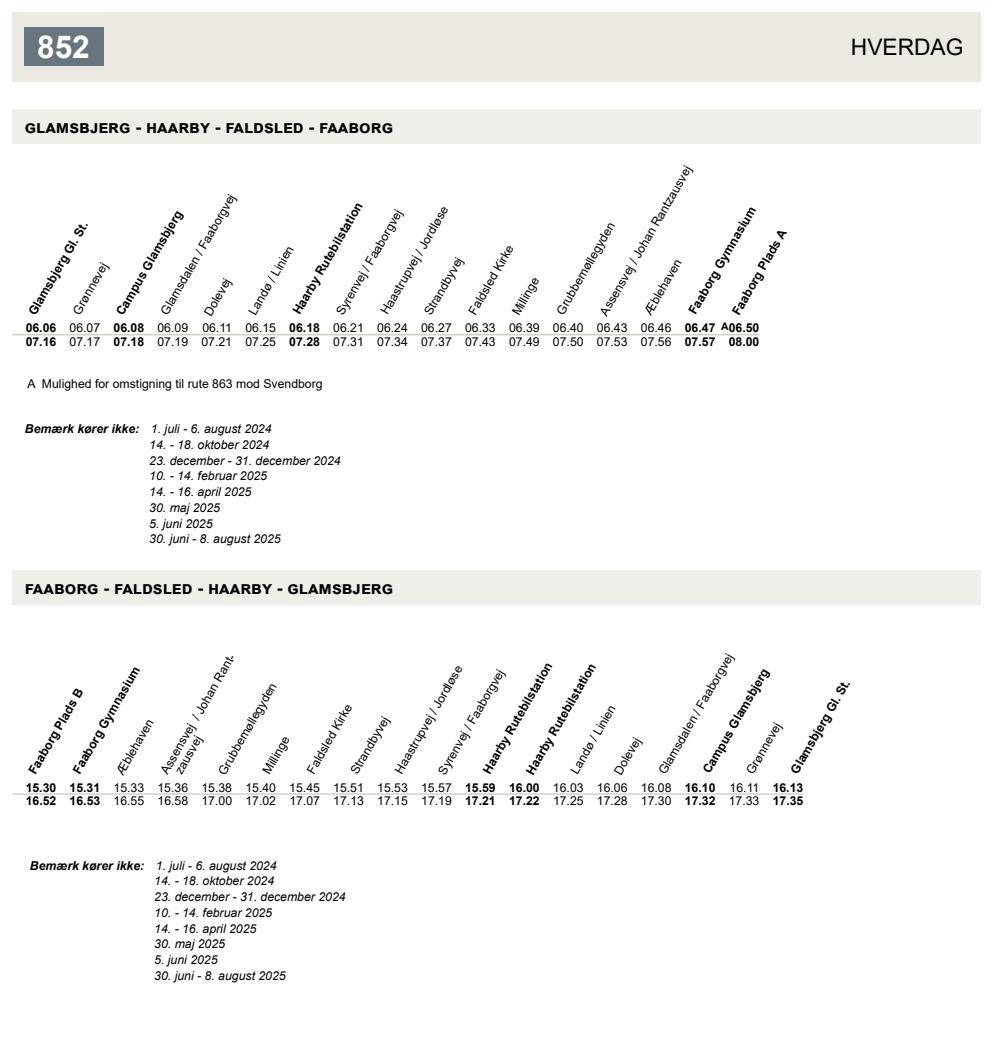
<style>
.page{position:relative;width:993px;height:1042px;background:#fff}
.page>*{position:absolute;margin:0;border:0;box-sizing:border-box;transform-origin:0 0}
.t1{font:700 31.5px "Arial";color:#fff}
.t2{font:22.75px "Arial";color:#000}
.t3{font:700 17.5px "Arial";color:#000}
.t4{font:12.25px/13.8px "Arial";color:#000}
.t5{font:italic 12.25px "Arial";color:#000}
.t6{font:700 12.25px "Arial";color:#000}
.s1{font-weight:700}
</style>
<div class="page">
<div style="left:12px;top:12px;width:968px;height:70px;background:#ece9e2"></div>
<div style="left:24px;top:27px;width:79px;height:39px;background:#68757e"></div>
<div style="left:12px;top:109px;width:968px;height:35px;background:#f0eee8"></div>
<div style="left:12px;top:570px;width:968px;height:35px;background:#f0eee8"></div>
<svg style="left:12px;top:334px;width:13px;height:1px"></svg>
<hr style="left:25px;top:334px;width:31px;height:1px;background:#bdb7b0">
<svg style="left:56px;top:334px;width:13px;height:1px"></svg>
<hr style="left:69px;top:334px;width:31px;height:1px;background:#bdb7b0">
<svg style="left:100px;top:334px;width:13px;height:1px"></svg>
<hr style="left:113px;top:334px;width:31px;height:1px;background:#bdb7b0">
<svg style="left:144px;top:334px;width:13px;height:1px"></svg>
<hr style="left:157px;top:334px;width:31px;height:1px;background:#bdb7b0">
<svg style="left:188px;top:334px;width:13px;height:1px"></svg>
<hr style="left:201px;top:334px;width:31px;height:1px;background:#bdb7b0">
<svg style="left:232px;top:334px;width:13px;height:1px"></svg>
<hr style="left:245px;top:334px;width:31px;height:1px;background:#bdb7b0">
<svg style="left:276px;top:334px;width:13px;height:1px"></svg>
<hr style="left:289px;top:334px;width:31px;height:1px;background:#bdb7b0">
<svg style="left:320px;top:334px;width:13px;height:1px"></svg>
<hr style="left:333px;top:334px;width:31px;height:1px;background:#bdb7b0">
<svg style="left:364px;top:334px;width:13px;height:1px"></svg>
<hr style="left:377px;top:334px;width:31px;height:1px;background:#bdb7b0">
<svg style="left:408px;top:334px;width:12px;height:1px"></svg>
<hr style="left:420px;top:334px;width:31px;height:1px;background:#bdb7b0">
<svg style="left:451px;top:334px;width:13px;height:1px"></svg>
<hr style="left:464px;top:334px;width:31px;height:1px;background:#bdb7b0">
<svg style="left:495px;top:334px;width:13px;height:1px"></svg>
<hr style="left:508px;top:334px;width:31px;height:1px;background:#bdb7b0">
<svg style="left:539px;top:334px;width:13px;height:1px"></svg>
<hr style="left:552px;top:334px;width:31px;height:1px;background:#bdb7b0">
<svg style="left:583px;top:334px;width:13px;height:1px"></svg>
<hr style="left:596px;top:334px;width:31px;height:1px;background:#bdb7b0">
<svg style="left:627px;top:334px;width:13px;height:1px"></svg>
<hr style="left:640px;top:334px;width:31px;height:1px;background:#bdb7b0">
<svg style="left:671px;top:334px;width:13px;height:1px"></svg>
<hr style="left:684px;top:334px;width:31px;height:1px;background:#bdb7b0">
<svg style="left:715px;top:334px;width:13px;height:1px"></svg>
<hr style="left:728px;top:334px;width:31px;height:1px;background:#bdb7b0">
<svg style="left:12px;top:793px;width:13px;height:1px"></svg>
<hr style="left:25px;top:793px;width:31px;height:1px;background:#bdb7b0">
<svg style="left:56px;top:793px;width:13px;height:1px"></svg>
<hr style="left:69px;top:793px;width:31px;height:1px;background:#bdb7b0">
<svg style="left:100px;top:793px;width:13px;height:1px"></svg>
<hr style="left:113px;top:793px;width:31px;height:1px;background:#bdb7b0">
<svg style="left:144px;top:793px;width:13px;height:1px"></svg>
<hr style="left:157px;top:793px;width:31px;height:1px;background:#bdb7b0">
<svg style="left:188px;top:793px;width:13px;height:1px"></svg>
<hr style="left:201px;top:793px;width:31px;height:1px;background:#bdb7b0">
<svg style="left:232px;top:793px;width:13px;height:1px"></svg>
<hr style="left:245px;top:793px;width:31px;height:1px;background:#bdb7b0">
<svg style="left:276px;top:793px;width:13px;height:1px"></svg>
<hr style="left:289px;top:793px;width:31px;height:1px;background:#bdb7b0">
<svg style="left:320px;top:793px;width:13px;height:1px"></svg>
<hr style="left:333px;top:793px;width:31px;height:1px;background:#bdb7b0">
<svg style="left:364px;top:793px;width:13px;height:1px"></svg>
<hr style="left:377px;top:793px;width:31px;height:1px;background:#bdb7b0">
<svg style="left:408px;top:793px;width:12px;height:1px"></svg>
<hr style="left:420px;top:793px;width:31px;height:1px;background:#bdb7b0">
<svg style="left:451px;top:793px;width:13px;height:1px"></svg>
<hr style="left:464px;top:793px;width:31px;height:1px;background:#bdb7b0">
<svg style="left:495px;top:793px;width:13px;height:1px"></svg>
<hr style="left:508px;top:793px;width:31px;height:1px;background:#bdb7b0">
<svg style="left:539px;top:793px;width:13px;height:1px"></svg>
<hr style="left:552px;top:793px;width:31px;height:1px;background:#bdb7b0">
<svg style="left:583px;top:793px;width:13px;height:1px"></svg>
<hr style="left:596px;top:793px;width:31px;height:1px;background:#bdb7b0">
<svg style="left:627px;top:793px;width:13px;height:1px"></svg>
<hr style="left:640px;top:793px;width:31px;height:1px;background:#bdb7b0">
<svg style="left:671px;top:793px;width:13px;height:1px"></svg>
<hr style="left:684px;top:793px;width:31px;height:1px;background:#bdb7b0">
<svg style="left:715px;top:793px;width:13px;height:1px"></svg>
<hr style="left:728px;top:793px;width:31px;height:1px;background:#bdb7b0">
<svg style="left:759px;top:793px;width:13px;height:1px"></svg>
<hr style="left:772px;top:793px;width:31px;height:1px;background:#bdb7b0">
<h1 class="t1" style="left:37px;top:25px;width:54px">852</h1>
<h2 class="t2" style="left:850px;top:31px;width:114px">HVERDAG</h2>
<h3 class="t3" style="left:25px;top:114px;width:368px">Glamsbjerg - Haarby - Faldsled - Faaborg</h3>
<p class="t4" style="left:158px;top:310px;width:138px;rotate:-60deg">Glamsdalen / Faaborgvej</p>
<p class="t6" style="left:112px;top:310px;width:121px;rotate:-60deg">Campus Glamsbjerg</p>
<p class="t6" style="left:24px;top:310px;width:108px;rotate:-60deg">Glamsbjerg Gl. St.</p>
<p class="t4" style="left:70px;top:310px;width:59px;rotate:-60deg">Grønnevej</p>
<p class="t4" style="left:201px;top:311px;width:42px;rotate:-60deg">Dolevej</p>
<p class="t6" style="left:288px;top:309px;width:128px;rotate:-60deg">Haarby Rutebilstation</p>
<p class="t4" style="left:378px;top:310px;width:124px;rotate:-60deg">Haastrupvej / Jordløse</p>
<p class="t4" style="left:333px;top:310px;width:121px;rotate:-60deg">Syrenvej / Faaborgvej</p>
<p class="t4" style="left:421px;top:310px;width:66px;rotate:-60deg">Strandbyvej</p>
<p class="t4" style="left:465px;top:310px;width:79px;rotate:-60deg">Faldsled Kirke</p>
<p class="t4" style="left:245px;top:310px;width:79px;rotate:-60deg">Landø / Linien</p>
<p class="t4" style="left:509px;top:311px;width:43px;rotate:-60deg">Millinge</p>
<p class="t4" style="left:597px;top:311px;width:172px;rotate:-60deg">Assensvej / Johan Rantzausvej</p>
<p class="t6" style="left:684px;top:309px;width:123px;rotate:-60deg">Faaborg Gymnasium</p>
<p class="t4" style="left:553px;top:310px;width:106px;rotate:-60deg">Grubbemøllegyden</p>
<p class="t6" style="left:727px;top:309px;width:98px;rotate:-60deg">Faaborg Plads A</p>
<p class="t4" style="left:641px;top:310px;width:63px;rotate:-60deg">Æblehaven</p>
<p class="t4" style="left:26px;top:321px;width:735px"><span class="s1">06.06</span> 06.07 <span class="s1">06.08</span> 06.09 06.11 06.15 <span class="s1">06.18</span> 06.21 06.24 06.27 06.33 06.39 06.40 06.43 06.46 <span class="s1">06.47</span> <sup>A</sup><span class="s1">06.50<br>07.16</span> 07.17 <span class="s1">07.18</span> 07.19 07.21 07.25 <span class="s1">07.28</span> 07.31 07.34 07.37 07.43 07.49 07.50 07.53 07.56 <span class="s1">07.57 08.00</span></p>
<p class="t4" style="left:28px;top:377px;width:296px">A Mulighed for omstigning til rute 863 mod Svendborg</p>
<p class="t5" style="left:25px;top:421px;width:248px"><span class="s1">Bemærk kører ikke:</span> 1. juli - 6. august 2024</p>
<p class="t5" style="left:149px;top:437px;width:121px">14. - 18. oktober 2024</p>
<p class="t5" style="left:149px;top:452px;width:193px">23. december - 31. december 2024</p>
<p class="t5" style="left:149px;top:468px;width:119px">10. - 14. februar 2025</p>
<p class="t5" style="left:149px;top:484px;width:104px">14. - 16. april 2025</p>
<p class="t5" style="left:149px;top:500px;width:72px">30. maj 2025</p>
<p class="t5" style="left:149px;top:515px;width:65px">5. juni 2025</p>
<p class="t5" style="left:149px;top:531px;width:133px">30. juni - 8. august 2025</p>
<h3 class="t3" style="left:25px;top:576px;width:368px">Faaborg - Faldsled - Haarby - Glamsbjerg</h3>
<p class="t4" style="left:162px;top:763px;width:131px;line-height:12.2px;text-indent:-7px;rotate:-60deg">Assensvej / Johan Rant&shy;zausvej</p>
<p class="t6" style="left:68px;top:768px;width:123px;rotate:-60deg">Faaborg Gymnasium</p>
<p class="t4" style="left:215px;top:770px;width:106px;rotate:-60deg">Grubbemøllegyden</p>
<p class="t6" style="left:24px;top:769px;width:98px;rotate:-60deg">Faaborg Plads B</p>
<p class="t4" style="left:113px;top:770px;width:63px;rotate:-60deg">Æblehaven</p>
<p class="t4" style="left:260px;top:769px;width:43px;rotate:-60deg">Millinge</p>
<p class="t6" style="left:478px;top:768px;width:128px;rotate:-60deg">Haarby Rutebilstation</p>
<p class="t6" style="left:521px;top:769px;width:128px;rotate:-60deg">Haarby Rutebilstation</p>
<p class="t4" style="left:392px;top:769px;width:124px;rotate:-60deg">Haastrupvej / Jordløse</p>
<p class="t4" style="left:435px;top:770px;width:121px;rotate:-60deg">Syrenvej / Faaborgvej</p>
<p class="t4" style="left:304px;top:769px;width:79px;rotate:-60deg">Faldsled Kirke</p>
<p class="t4" style="left:567px;top:769px;width:79px;rotate:-60deg">Landø / Linien</p>
<p class="t4" style="left:347px;top:770px;width:66px;rotate:-60deg">Strandbyvej</p>
<p class="t4" style="left:611px;top:770px;width:42px;rotate:-60deg">Dolevej</p>
<p class="t4" style="left:655px;top:769px;width:138px;rotate:-60deg">Glamsdalen / Faaborgvej</p>
<p class="t6" style="left:698px;top:768px;width:121px;rotate:-60deg">Campus Glamsbjerg</p>
<p class="t6" style="left:786px;top:768px;width:108px;rotate:-60deg">Glamsbjerg Gl. St.</p>
<p class="t4" style="left:743px;top:769px;width:59px;rotate:-60deg">Grønnevej</p>
<p class="t4" style="left:26px;top:780px;width:779px"><span class="s1">15.30 15.31</span> 15.33 15.36 15.38 15.40 15.45 15.51 15.53 15.57 <span class="s1">15.59 16.00</span> 16.03 16.06 16.08 <span class="s1">16.10</span> 16.11 <span class="s1">16.13<br>16.52 16.53</span> 16.55 16.58 17.00 17.02 17.07 17.13 17.15 17.19 <span class="s1">17.21 17.22</span> 17.25 17.28 17.30 <span class="s1">17.32</span> 17.33 <span class="s1">17.35</span></p>
<p class="t5" style="left:30px;top:857px;width:248px"><span class="s1">Bemærk kører ikke:</span> 1. juli - 6. august 2024</p>
<p class="t5" style="left:154px;top:873px;width:121px">14. - 18. oktober 2024</p>
<p class="t5" style="left:154px;top:889px;width:193px">23. december - 31. december 2024</p>
<p class="t5" style="left:154px;top:904px;width:119px">10. - 14. februar 2025</p>
<p class="t5" style="left:154px;top:920px;width:104px">14. - 16. april 2025</p>
<p class="t5" style="left:154px;top:936px;width:72px">30. maj 2025</p>
<p class="t5" style="left:154px;top:952px;width:65px">5. juni 2025</p>
<p class="t5" style="left:154px;top:967px;width:133px">30. juni - 8. august 2025</p>
</div>
